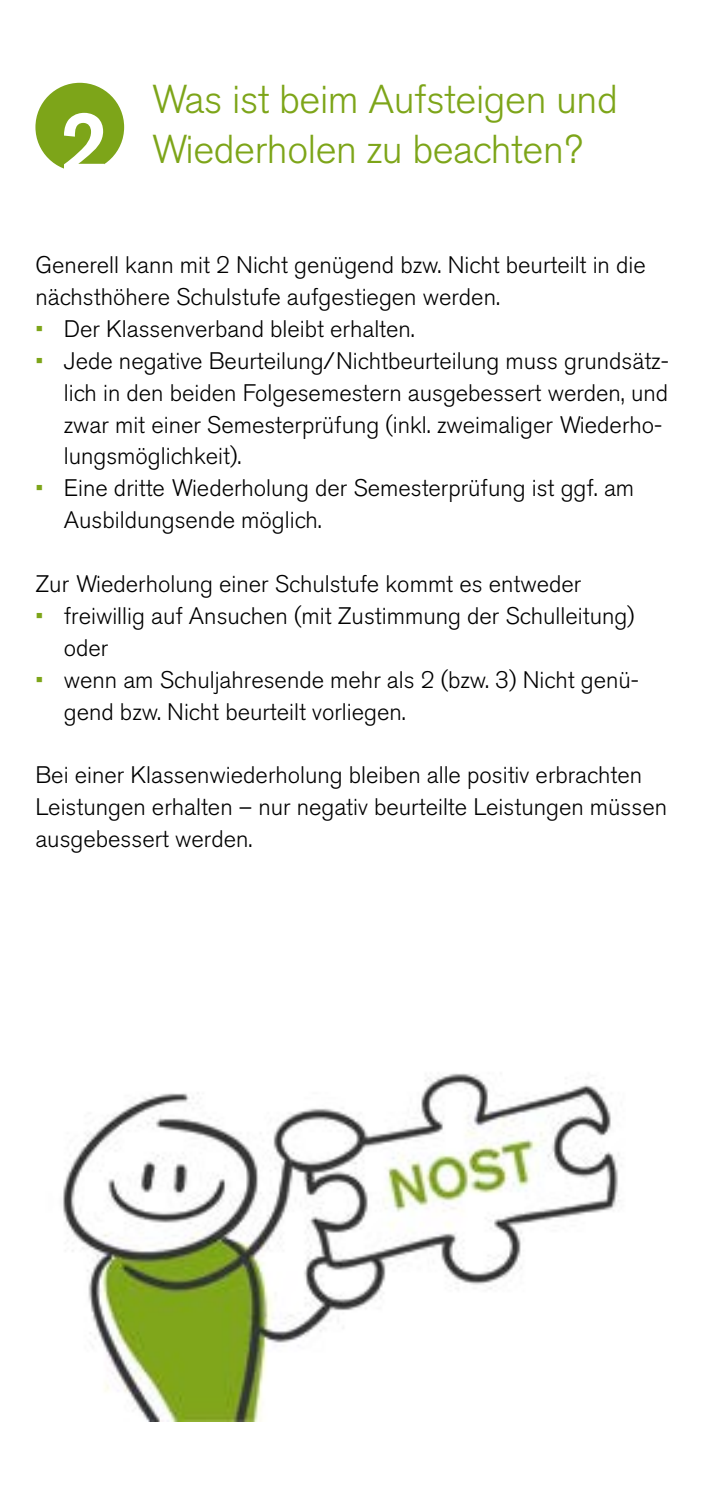
<style>
.page{position:relative;width:709px;height:1489px;background:#fff}
.page>*{position:absolute;margin:0;border:0;box-sizing:border-box;transform-origin:0 0}
.t1{font:500 87.5px "Akzidenz Grotesk Pro";color:#fff}
.H1_Bildung{font:300 40px/50px "Akzidenz Grotesk Pro";letter-spacing:-.01em;color:#7da519}
.Lauftext{font:300 23.75px/32px "Akzidenz Grotesk Pro";color:#000}
.s1{color:#7da519}
</style>
<div class="page">
<img style="left:63px;top:1073px;width:557px;height:348px">
<div style="left:35px;top:83px;width:89px;height:88px;background:#7da519;border-radius:50%"></div>
<h1 class="t1" style="left:59px;top:85px;width:51px">2</h1>
<h2 class="H1_Bildung" style="left:152px;top:74px;width:467px">Was ist beim Aufsteigen und<br>Wiederholen zu beachten?</h2>
<p class="Lauftext" style="left:35px;top:249px;width:612px">Generell kann mit 2 Nicht genügend bzw. Nicht beurteilt in die nächsthöhere Schulstufe aufgestiegen werden.</p>
<p class="Lauftext" style="left:35px;top:312px;width:381px"><span class="s1">•</span> Der Klassenverband bleibt erhalten.</p>
<p class="Lauftext" style="left:64px;top:344px;width:606px;text-indent:-28px"><span class="s1">•</span> Jede negative Beurteilung/Nichtbeurteilung muss grundsätz&shy;lich in den beiden Folgesemestern ausgebessert werden, und zwar mit einer Semesterprüfung (inkl. zweimaliger Wiederho&shy;lungsmöglichkeit).</p>
<p class="Lauftext" style="left:64px;top:472px;width:572px;text-indent:-28px"><span class="s1">•</span> Eine dritte Wiederholung der Semesterprüfung ist ggf. am<br>Ausbildungsende möglich.</p>
<p class="Lauftext" style="left:35px;top:567px;width:547px">Zur Wiederholung einer Schulstufe kommt es entweder</p>
<p class="Lauftext" style="left:64px;top:599px;width:572px;text-indent:-28px"><span class="s1">•</span> freiwillig auf Ansuchen (mit Zustimmung der Schulleitung) oder</p>
<p class="Lauftext" style="left:64px;top:663px;width:576px;text-indent:-28px"><span class="s1">•</span> wenn am Schuljahresende mehr als 2 (bzw. 3) Nicht genü&shy;gend bzw. Nicht beurteilt vorliegen.</p>
<p class="Lauftext" style="left:35px;top:759px;width:633px">Bei einer Klassenwiederholung bleiben alle positiv erbrachten<br>Leistungen erhalten – nur negativ beurteilte Leistungen müssen ausgebessert werden.</p>
</div>
